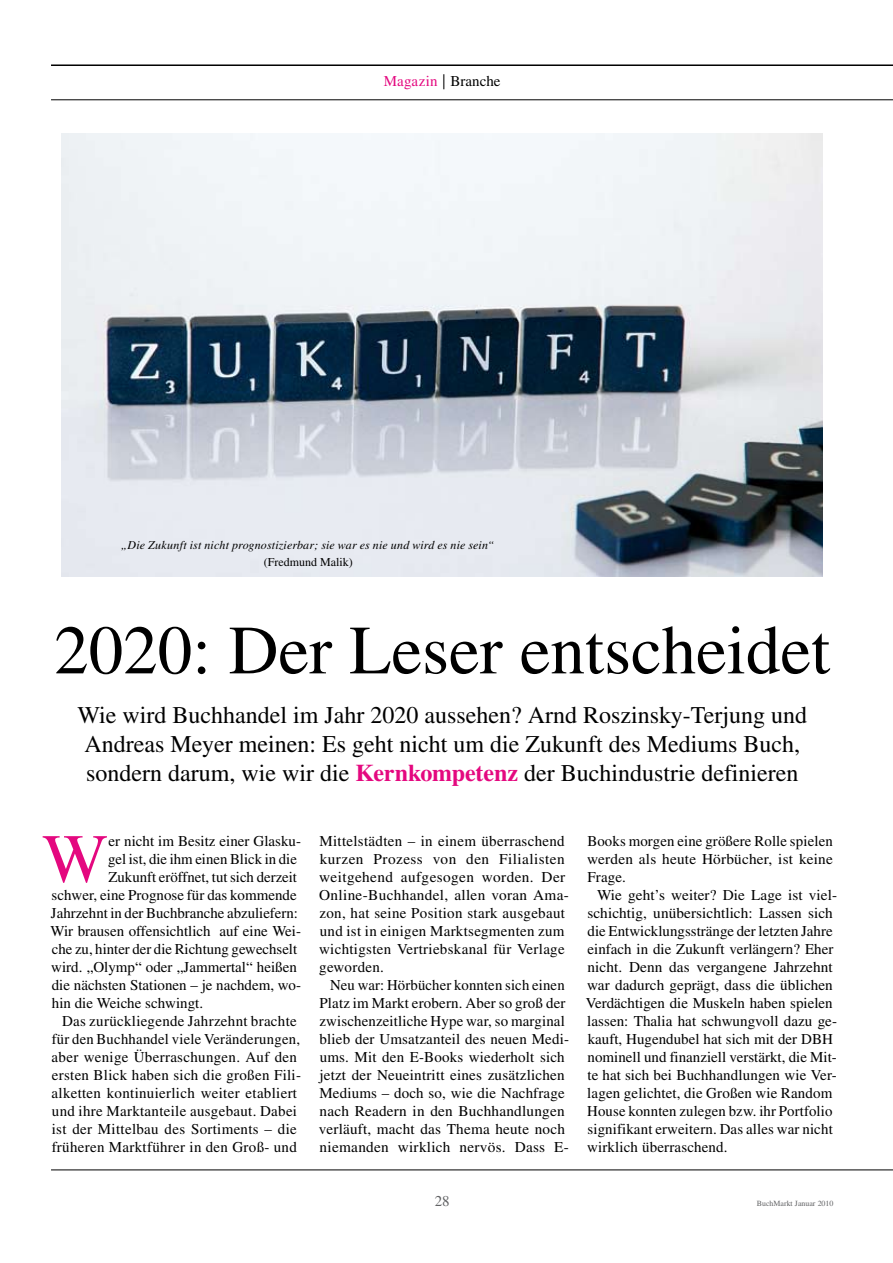
<style>
.page{position:relative;width:893px;height:1263px;background:#fff}
.page>*{position:absolute;margin:0;border:0;box-sizing:border-box;transform-origin:0 0}
.t1{font:69.45px "Times";color:#e4087f}
.t2{font:69px "Times";color:#000}
.t3{font:24px/28.8px "Times";color:#000}
.t4{font:15px/18px "Times";letter-spacing:.01em;color:#000}
.t5{font:15px "Times";color:#616264}
.t6{font:italic 12px "Times";letter-spacing:.01em;color:#000}
.t7{font:12px "Times";color:#000}
.t8{font:7.8px "Times";color:#616264}
.s1{color:#e4087f}
.s2{font-weight:700;color:#e4087f}
</style>
<div class="page">
<hr style="left:51px;top:1170px;width:842px;height:1px;background:#000">
<hr style="left:51px;top:64px;width:842px;height:2px;background:#000">
<hr style="left:51px;top:100px;width:842px;height:1px;background:#000">
<img style="left:62px;top:134px;width:761px;height:442px">
<p class="t4" style="left:384px;top:72px;width:118px"><span class="s1">Magazin</span> | Branche</p>
<p class="t6" style="left:121px;top:538px;width:375px">„Die Zukunft ist nicht prognostizierbar; sie war es nie und wird es nie sein“</p>
<p class="t7" style="left:264px;top:555px;width:90px">(Fredmund Malik)</p>
<h2 class="t2" style="left:54px;top:611px;width:778px">2020: Der Leser entscheidet</h2>
<h3 class="t3" style="left:77px;top:701px;width:731px">Wie wird Buchhandel im Jahr 2020 aussehen? Arnd Roszinsky-Terjung und<br>Andreas Meyer meinen: Es geht nicht um die Zukunft des Mediums Buch, sondern darum, wie wir die <span class="s2">Kernkompetenz</span> der Buchindustrie definieren</h3>
<h1 class="t1" style="left:42px;top:820px;width:67px">W</h1>
<p class="t4" style="left:109px;top:832px;width:194px">er nicht im Besitz einer Glasku-</p>
<p class="t4" style="left:108px;top:850px;width:190px">gel ist, die ihm einen Blick in die</p>
<p class="t4" style="left:108px;top:868px;width:190px">Zukunft eröffnet, tut sich derzeit</p>
<p class="t4" style="left:52px;top:886px;width:247px">schwer, eine Prognose für das kommende</p>
<p class="t4" style="left:51px;top:904px;width:249px">Jahrzehnt in der Buchbranche abzuliefern:</p>
<p class="t4" style="left:51px;top:922px;width:252px">Wir brausen offensichtlich auf eine Wei-</p>
<p class="t4" style="left:52px;top:940px;width:247px">che zu, hinter der die Richtung gewechselt</p>
<p class="t4" style="left:51px;top:958px;width:247px">wird. „Olymp“ oder „Jammertal“ heißen</p>
<p class="t4" style="left:52px;top:976px;width:251px">die nächsten Stationen – je nachdem, wo-</p>
<p class="t4" style="left:52px;top:994px;width:153px">hin die Weiche schwingt.</p>
<p class="t4" style="left:62px;top:1012px;width:236px">Das zurückliegende Jahrzehnt brachte</p>
<p class="t4" style="left:52px;top:1030px;width:250px">für den Buchhandel viele Veränderungen,</p>
<p class="t4" style="left:52px;top:1048px;width:247px">aber wenige Überraschungen. Auf den</p>
<p class="t4" style="left:52px;top:1066px;width:251px">ersten Blick haben sich die großen Fili-</p>
<p class="t4" style="left:52px;top:1084px;width:247px">alketten kontinuierlich weiter etabliert</p>
<p class="t4" style="left:52px;top:1102px;width:247px">und ihre Marktanteile ausgebaut. Dabei</p>
<p class="t4" style="left:52px;top:1120px;width:247px">ist der Mittelbau des Sortiments – die</p>
<p class="t4" style="left:52px;top:1138px;width:247px">früheren Marktführer in den Groß- und</p>
<p class="t4" style="left:319px;top:832px;width:251px">Mittelstädten – in einem überraschend kurzen Prozess von den Filialisten weitgehend aufgesogen worden. Der Online-Buchhandel, allen voran Ama&shy;zon, hat seine Position stark ausgebaut und ist in einigen Marktsegmenten zum wichtigsten Vertriebskanal für Verlage geworden.</p>
<p class="t4" style="left:319px;top:976px;width:252px;text-align:center">Neu war: Hörbücher konnten sich einen Platz im Markt erobern. Aber so groß der zwischenzeitliche Hype war, so marginal blieb der Umsatzanteil des neuen Medi&shy;ums. Mit den E-Books wiederholt sich jetzt der Neueintritt eines zusätzlichen Mediums – doch so, wie die Nachfrage nach Readern in den Buchhandlungen verläuft, macht das Thema heute noch niemanden wirklich nervös. Dass E-</p>
<p class="t4" style="left:587px;top:832px;width:247px;text-align:justify">Books morgen eine größere Rolle spielen werden als heute Hörbücher, ist keine Frage.</p>
<p class="t4" style="left:586px;top:886px;width:253px;text-indent:11px">Wie geht’s weiter? Die Lage ist viel&shy;schichtig, unübersichtlich: Lassen sich die Entwicklungsstränge der letzten Jahre einfach in die Zukunft verlängern? Eher nicht. Denn das vergangene Jahrzehnt war dadurch geprägt, dass die üblichen Verdächtigen die Muskeln haben spielen lassen: Thalia hat schwungvoll dazu ge&shy;kauft, Hugendubel hat sich mit der DBH nominell und finanziell verstärkt, die Mit&shy;te hat sich bei Buchhandlungen wie Ver&shy;lagen gelichtet, die Großen wie Random House konnten zulegen bzw. ihr Portfolio signifikant erweitern. Das alles war nicht wirklich überraschend.</p>
<p class="t5" style="left:435px;top:1193px;width:16px">28</p>
<p class="t8" style="left:757px;top:1199px;width:78px">BuchMarkt Januar 2010</p>
</div>
